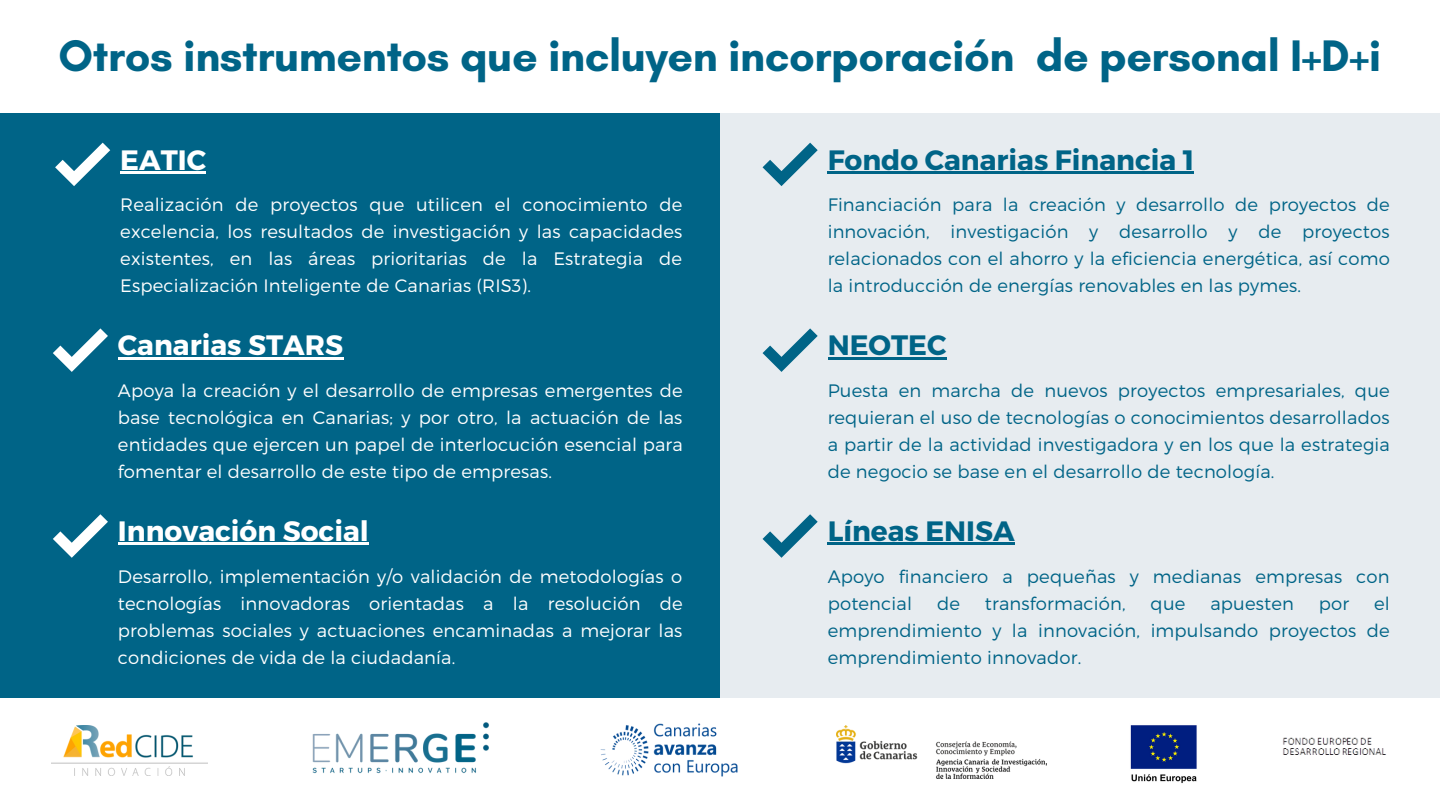
<style>
.page{position:relative;width:1440px;height:810px;background:#fff}
.page>*{position:absolute;margin:0;border:0;box-sizing:border-box;transform-origin:0 0}
.t1{font:700 45px "Glacial Indifference";letter-spacing:-.01em;color:#006487}
.t2{font:700 28px "Montserrat";color:#006487}
.t3{font:700 28px "Montserrat";color:#fff}
.t4{font:300 18px/27px "Montserrat";letter-spacing:.01em;color:#fff;text-align:justify}
.t5{font:300 18px/27px "Montserrat";letter-spacing:.01em;color:#006487;text-align:justify}
</style>
<div class="page">
<img style="left:51px;top:725px;width:156px;height:51px">
<img style="left:600px;top:723px;width:138px;height:54px">
<img style="left:837px;top:725px;width:210px;height:54px">
<img style="left:1130px;top:725px;width:67px;height:58px">
<img style="left:1283px;top:737px;width:103px;height:18px">
<div style="left:720px;top:113px;width:720px;height:585px;background:#e7ecf0"></div>
<div style="left:0;top:113px;width:720px;height:585px;background:#006487"></div>
<img style="left:312px;top:722px;width:177px;height:52px">
<hr style="left:120px;top:171px;width:86px;height:2px;background:#fff">
<svg style="left:55px;top:143px;width:55px;height:43px"></svg>
<hr style="left:828px;top:171px;width:366px;height:2px;background:#006487">
<svg style="left:763px;top:143px;width:55px;height:43px"></svg>
<hr style="left:118px;top:357px;width:225px;height:2px;background:#fff">
<svg style="left:53px;top:328px;width:55px;height:44px"></svg>
<hr style="left:828px;top:357px;width:118px;height:2px;background:#006487">
<svg style="left:763px;top:328px;width:55px;height:44px"></svg>
<hr style="left:118px;top:543px;width:251px;height:2px;background:#fff">
<svg style="left:53px;top:514px;width:55px;height:44px"></svg>
<hr style="left:828px;top:543px;width:187px;height:2px;background:#006487">
<svg style="left:763px;top:514px;width:55px;height:44px"></svg>
<p class="t1" style="left:59px;top:28px;width:1324px">Otros instrumentos que incluyen incorporación de personal I+D+i</p>
<p class="t3" style="left:120px;top:141px;width:87px">EATIC</p>
<p class="t4" style="left:120px;top:190px;width:564px">Realización de proyectos que utilicen el conocimiento de excelencia, los resultados de investigación y las capacidades existentes, en las áreas prioritarias de la Estrategia de Especialización Inteligente de Canarias (RIS3).</p>
<p class="t3" style="left:118px;top:327px;width:227px">Canarias STARS</p>
<p class="t4" style="left:118px;top:376px;width:566px">Apoya la creación y el desarrollo de empresas emergentes de base tecnológica en Canarias; y por otro, la actuación de las entidades que ejercen un papel de interlocución esencial para fomentar el desarrollo de este tipo de empresas.</p>
<p class="t3" style="left:118px;top:513px;width:252px">Innovación Social</p>
<p class="t4" style="left:118px;top:562px;width:566px">Desarrollo, implementación y/o validación de metodologías o tecnologías innovadoras orientadas a la resolución de problemas sociales y actuaciones encaminadas a mejorar las condiciones de vida de la ciudadanía.</p>
<p class="t2" style="left:828px;top:141px;width:368px">Fondo Canarias Financia 1</p>
<p class="t5" style="left:828px;top:190px;width:564px">Financiación para la creación y desarrollo de proyectos de innovación, investigación y desarrollo y de proyectos relacionados con el ahorro y la eficiencia energética, así como la introducción de energías renovables en las pymes.</p>
<p class="t2" style="left:828px;top:327px;width:120px">NEOTEC</p>
<p class="t5" style="left:828px;top:376px;width:564px">Puesta en marcha de nuevos proyectos empresariales, que requieran el uso de tecnologías o conocimientos desarrollados a partir de la actividad investigadora y en los que la estrategia de negocio se base en el desarrollo de tecnología.</p>
<p class="t2" style="left:828px;top:513px;width:189px">Líneas ENISA</p>
<p class="t5" style="left:828px;top:562px;width:564px">Apoyo financiero a pequeñas y medianas empresas con potencial</p>
<p class="t5" style="left:937px;top:589px;width:24px">de</p>
<p class="t5" style="left:985px;top:589px;width:142px">transformación,</p>
<p class="t5" style="left:1151px;top:589px;width:36px">que</p>
<p class="t5" style="left:1210px;top:589px;width:85px">apuesten</p>
<p class="t5" style="left:1319px;top:589px;width:32px">por</p>
<p class="t5" style="left:828px;top:589px;width:564px;text-indent:546px">el emprendimiento y la innovación, impulsando proyectos de emprendimiento innovador.</p>
</div>
